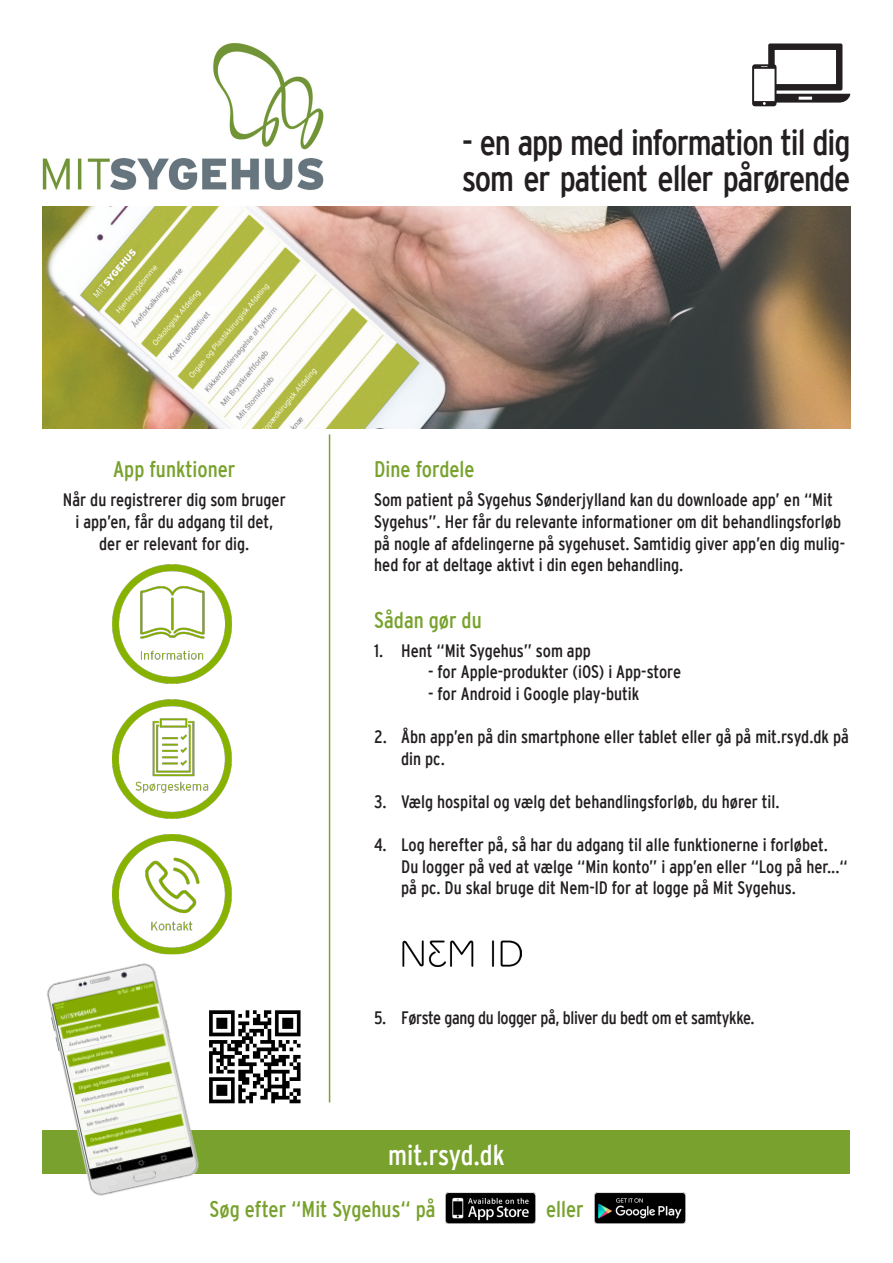
<style>
.page{position:relative;width:893px;height:1263px;background:#fff}
.page>*{position:absolute;margin:0;border:0;box-sizing:border-box;transform-origin:0 0}
.t1{font:condensed 36px/36px "Interstate";letter-spacing:-.03em;color:#231f20}
.t2{font:condensed 28.5px "Interstate";letter-spacing:-.005em;color:#fff}
.t3{font:condensed 22.5px "Interstate";color:#78a22d}
.t4{font:condensed 18px/21.6px "Interstate";color:#231f20}
.t5{font:condensed 18px "Interstate";letter-spacing:-.02em;color:#231f20}
</style>
<div class="page">
<img style="left:43px;top:206px;width:807px;height:222px">
<div style="left:43px;top:1130px;width:807px;height:43px;background:#78a22d"></div>
<img style="left:445px;top:1192px;width:91px;height:32px">
<img style="left:209px;top:1010px;width:92px;height:94px">
<hr style="left:329px;top:434px;width:1px;height:668px;background:#78a22d">
<img style="left:42px;top:43px;width:282px;height:148px">
<svg style="left:752px;top:43px;width:98px;height:63px"></svg>
<img style="left:595px;top:1192px;width:90px;height:32px">
<img style="left:113px;top:564px;width:118px;height:119px">
<img style="left:113px;top:700px;width:118px;height:119px">
<img style="left:113px;top:835px;width:118px;height:119px">
<img style="left:42px;top:963px;width:165px;height:233px">
<img style="left:403px;top:940px;width:119px;height:26px">
<p class="t1" style="left:462px;top:124px;width:390px">- en app med information til dig som er patient eller pårørende</p>
<p class="t3" style="left:113px;top:457px;width:124px">App funktioner</p>
<p class="t4" style="left:63px;top:489px;width:224px">Når du registrerer dig som bruger</p>
<p class="t4" style="left:75px;top:511px;width:199px">i app’en, får du adgang til det,</p>
<p class="t4" style="left:99px;top:532px;width:152px">der er relevant for dig.</p>
<p class="t3" style="left:374px;top:457px;width:102px">Dine fordele</p>
<p class="t4" style="left:374px;top:489px;width:472px">Som patient på Sygehus Sønderjylland kan du downloade app’ en “Mit Sygehus”. Her får du relevante informationer om dit behandlingsforløb på nogle af afdelingerne på sygehuset. Samtidig giver app’en dig mulig&shy;hed for at deltage aktivt i din egen behandling.</p>
<p class="t3" style="left:374px;top:607px;width:109px">Sådan gør du</p>
<p class="t4" style="left:374px;top:640px;width:218px">1. Hent “Mit Sygehus” som app</p>
<p class="t4" style="left:428px;top:661px;width:254px">- for Apple-produkter (iOS) i App-store</p>
<p class="t4" style="left:428px;top:683px;width:213px">- for Android i Google play-butik</p>
<p class="t4" style="left:401px;top:726px;width:449px;text-indent:-27px">2. Åbn app’en på din smartphone eller tablet eller gå på mit.rsyd.dk på din pc.</p>
<p class="t4" style="left:374px;top:791px;width:407px">3. Vælg hospital og vælg det behandlingsforløb, du hører til.</p>
<p class="t4" style="left:401px;top:834px;width:448px;text-indent:-27px">4. Log herefter på, så har du adgang til alle funktionerne i forløbet.<br>Du logger på ved at vælge “Min konto” i app’en eller “Log på her...“ på pc. Du skal bruge dit Nem-lD for at logge på Mit Sygehus.</p>
<p class="t5" style="left:374px;top:1008px;width:382px">5. Første gang du logger på, bliver du bedt om et samtykke.</p>
<p class="t2" style="left:388px;top:1138px;width:118px">mit.rsyd.dk</p>
<p class="t3" style="left:209px;top:1196px;width:227px">Søg efter “Mit Sygehus“ på</p>
<p class="t3" style="left:546px;top:1196px;width:39px">eller</p>
</div>
